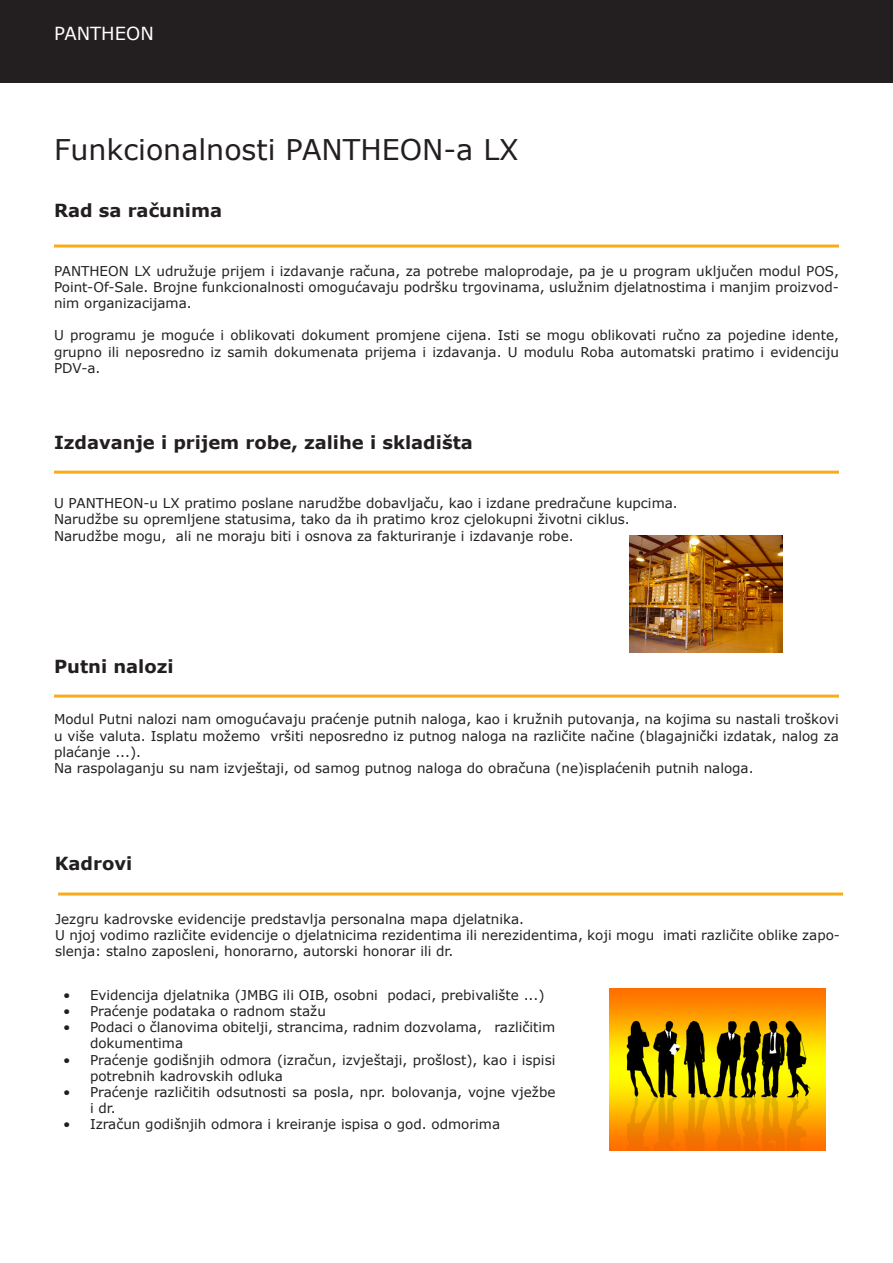
<style>
.page{position:relative;width:893px;height:1263px;background:#fff}
.page>*{position:absolute;margin:0;border:0;box-sizing:border-box;transform-origin:0 0}
.t1{font:28.5px "Verdana";color:#231f20}
.t2{font:700 18px "Verdana";color:#231f20}
.t3{font:18px "Verdana";color:#fff}
.t4{font:13.5px/16.2px "Verdana";color:#231f20}
</style>
<div class="page">
<div style="left:0;top:0;width:893px;height:82px;background:#231f20"></div>
<hr style="left:54px;top:245px;width:785px;height:3px;background:#faab1a">
<hr style="left:54px;top:471px;width:785px;height:3px;background:#faab1a">
<hr style="left:54px;top:695px;width:785px;height:3px;background:#faab1a">
<img style="left:609px;top:989px;width:216px;height:161px">
<img style="left:629px;top:536px;width:153px;height:116px">
<hr style="left:58px;top:892px;width:785px;height:3px;background:#faab1a">
<h2 class="t3" style="left:54px;top:22px;width:101px">PANTHEON</h2>
<p class="t1" style="left:54px;top:131px;width:466px">Funkcionalnosti PANTHEON-a LX</p>
<p class="t2" style="left:54px;top:199px;width:170px">Rad sa računima</p>
<p class="t4" style="left:54px;top:262px;width:786px;text-align:justify">PANTHEON LX udružuje prijem i izdavanje računa, za potrebe maloprodaje, pa je u program uključen modul POS, Point-Of-Sale. Brojne funkcionalnosti omogućavaju podršku trgovinama, uslužnim djelatnostima i manjim proizvod&shy;nim organizacijama.</p>
<p class="t4" style="left:54px;top:327px;width:786px;text-align:justify">U programu je moguće i oblikovati dokument promjene cijena. Isti se mogu oblikovati ručno za pojedine idente, grupno ili neposredno iz samih dokumenata prijema i izdavanja. U modulu Roba automatski pratimo i evidenciju PDV-a.</p>
<p class="t2" style="left:54px;top:431px;width:420px">Izdavanje i prijem robe, zalihe i skladišta</p>
<p class="t4" style="left:54px;top:495px;width:625px">U PANTHEON-u LX pratimo poslane narudžbe dobavljaču, kao i izdane predračune kupcima.</p>
<p class="t4" style="left:54px;top:511px;width:577px">Narudžbe su opremljene statusima, tako da ih pratimo kroz cjelokupni životni ciklus.</p>
<p class="t4" style="left:54px;top:527px;width:521px">Narudžbe mogu, ali ne moraju biti i osnova za fakturiranje i izdavanje robe.</p>
<p class="t2" style="left:54px;top:654px;width:121px">Putni nalozi</p>
<p class="t4" style="left:54px;top:711px;width:786px;text-align:justify">Modul Putni nalozi nam omogućavaju praćenje putnih naloga, kao i kružnih putovanja, na kojima su nastali troškovi u više valuta. Isplatu možemo vršiti neposredno iz putnog naloga na različite načine (blagajnički izdatak, nalog za plaćanje ...).</p>
<p class="t4" style="left:54px;top:759px;width:701px">Na raspolaganju su nam izvještaji, od samog putnog naloga do obračuna (ne)isplaćenih putnih naloga.</p>
<p class="t2" style="left:55px;top:852px;width:79px">Kadrovi</p>
<p class="t4" style="left:55px;top:910px;width:471px">Jezgru kadrovske evidencije predstavlja personalna mapa djelatnika.</p>
<p class="t4" style="left:55px;top:926px;width:786px">U njoj vodimo različite evidencije o djelatnicima rezidentima ili nerezidentima, koji mogu imati različite oblike zapo&shy;slenja: stalno zaposleni, honorarno, autorski honorar ili dr.</p>
<p class="t4" style="left:63px;top:986px;width:483px">• Evidencija djelatnika (JMBG ili OIB, osobni podaci, prebivalište ...)</p>
<p class="t4" style="left:63px;top:1002px;width:264px">• Praćenje podataka o radnom stažu</p>
<p class="t4" style="left:90px;top:1019px;width:467px;text-indent:-27px">• Podaci o članovima obitelji, strancima, radnim dozvolama, različitim dokumentima</p>
<p class="t4" style="left:90px;top:1051px;width:467px;text-indent:-27px">• Praćenje godišnjih odmora (izračun, izvještaji, prošlost), kao i ispisi potrebnih kadrovskih odluka</p>
<p class="t4" style="left:90px;top:1083px;width:467px;text-indent:-27px">• Praćenje različitih odsutnosti sa posla, npr. bolovanja, vojne vježbe i dr.</p>
<p class="t4" style="left:63px;top:1116px;width:439px">• Izračun godišnjih odmora i kreiranje ispisa o god. odmorima</p>
</div>
